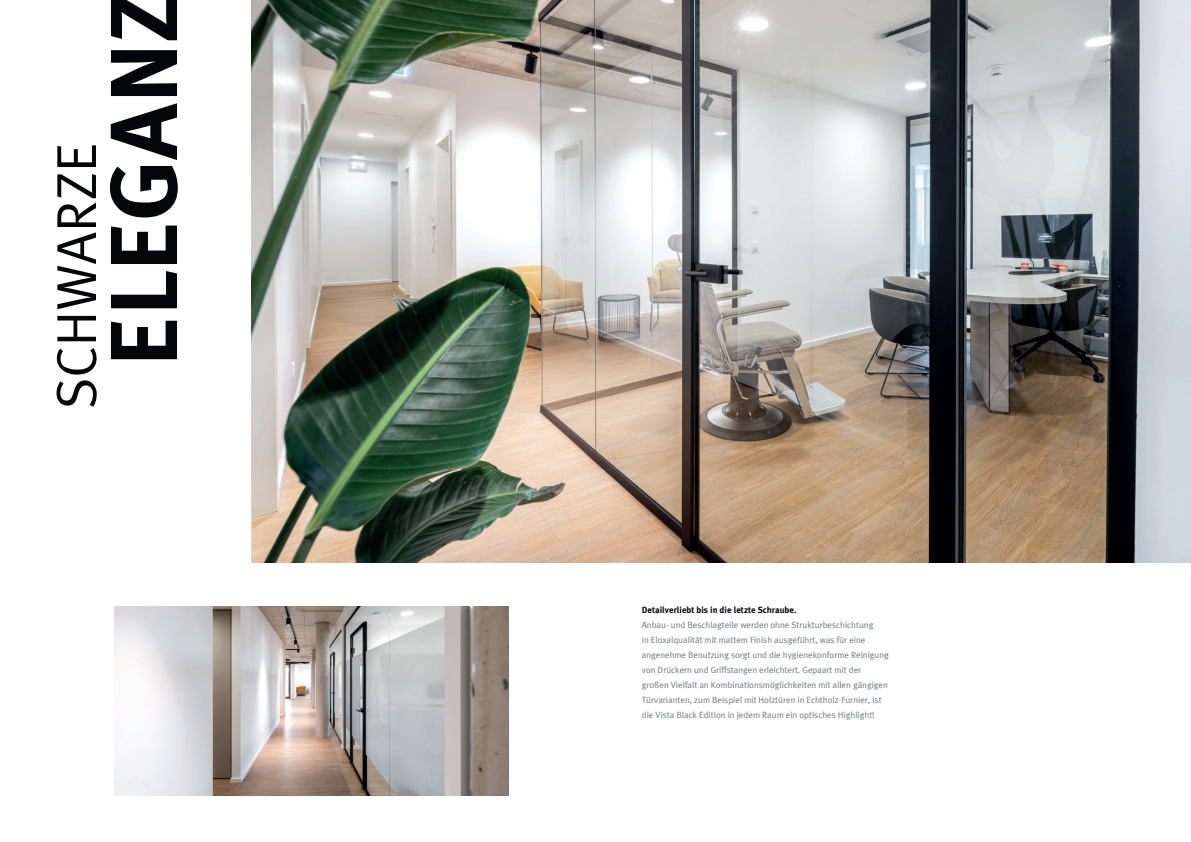
<style>
.page{position:relative;width:1191px;height:842px;background:#fff}
.page>*{position:absolute;margin:0;border:0;box-sizing:border-box;transform-origin:0 0}
.t1{font:700 95px "Meta Plus";color:#04060a}
.t2{font:56.3px "Meta Plus Normal";color:#04060a}
.t3{font:9px/15px "Meta Plus Normal";color:#697980}
.t4{font:700 9px "Meta Plus";color:#04060a}
</style>
<div class="page">
<img style="left:252px;top:0;width:939px;height:562px">
<img style="left:114px;top:607px;width:395px;height:188px">
<h2 class="t2" style="left:44px;top:409px;width:267px;rotate:-90deg">SCHWARZE</h2>
<h1 class="t1" style="left:89px;top:367px;width:375px;rotate:-90deg">ELEGANZ</h1>
<p class="t4" style="left:642px;top:605px;width:156px">Detailverliebt bis in die letzte Schraube.</p>
<p class="t3" style="left:642px;top:618px;width:249px">Anbau- und Beschlagteile werden ohne Strukturbeschichtung<br>in Eloxalqualität mit mattem Finish ausgeführt, was für eine angenehme Benutzung sorgt und die hygienekonforme Reinigung von Drückern und Griffstangen erleichtert. Gepaart mit der großen Vielfalt an Kombinationsmöglichkeiten mit allen gängigen Türvarianten, zum Beispiel mit Holztüren in Echtholz-Furnier, ist die Vista Black Edition in jedem Raum ein optisches Highlight!</p>
</div>
